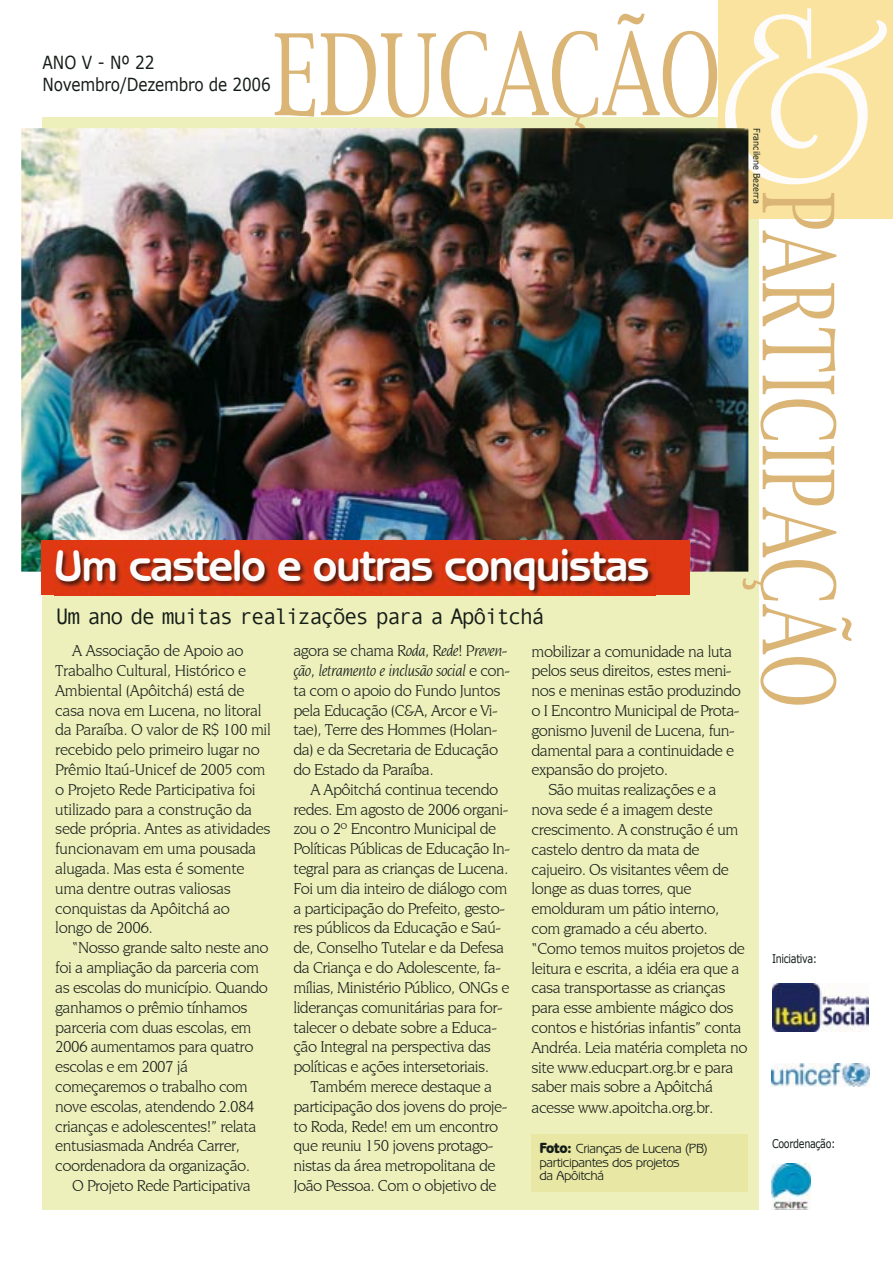
<style>
.page{position:relative;width:893px;height:1263px;background:#fff}
.page>*{position:absolute;margin:0;border:0;box-sizing:border-box;transform-origin:0 0}
.t1{font:255px "University Roman BT";color:#fefcfb}
.t2{font:108px "New York";color:#dab575;scale:.7 1}
.t3{font:94.5px "New York";color:#dab575;scale:.7 1}
.t4{font:700 45px "Benguiat Gothic IT Cby BT";letter-spacing:-.025em;color:#fefcfb}
.t5{font:22.5px "Andale Mono";letter-spacing:-.085em;color:#151d18}
.t6{font:18px/21.6px "Verdana";letter-spacing:-.01em;color:#151d18;scale:.85 1}
.t7{font:16.5px/19.8px "Novarese IT Cby BT";letter-spacing:-.03em;color:#151d18}
.t8{font:13.5px/13.5px "Benguiat Gothic IT Cby BT";letter-spacing:-.025em;color:#151d18}
.t9{font:12px "Verdana";letter-spacing:-.03em;color:#151d18;scale:.8 1}
.t10{font:9px "Verdana";color:#151d18;scale:.9 1}
.s1{font-style:italic}
.s2{font-weight:800;font-size:15px}
</style>
<div class="page">
<div style="left:42px;top:117px;width:717px;height:1092px;background:#eef0bc"></div>
<div style="left:718px;top:0;width:175px;height:219px;background:#f9e39f"></div>
<img style="left:772px;top:1164px;width:38px;height:45px">
<img style="left:772px;top:1063px;width:97px;height:23px">
<div style="left:531px;top:1134px;width:217px;height:58px;background:#e9e7a4"></div>
<img style="left:772px;top:984px;width:96px;height:47px">
<img style="left:21px;top:128px;width:727px;height:444px">
<div style="left:42px;top:541px;width:648px;height:54px;background:#e03812"></div>
<img style="left:54px;top:547px;width:601px;height:49px">
<h1 class="t1" style="left:716px;top:-58px;width:173px">&amp;</h1>
<h2 class="t2" style="left:272px;top:6px;width:642px">EDU CA ÇÃO</h2>
<p class="t6" style="left:43px;top:51px;width:270px">ANO V - Nº 22<br>Novembro/Dezembro de 2006</p>
<p class="t10" style="left:763px;top:128px;width:85px;rotate:90deg">Francilene Bezerra</p>
<h3 class="t3" style="left:858px;top:190px;width:740px;rotate:90deg">PAR TI CI PA ÇÃO</h3>
<h3 class="t4" style="left:54px;top:537px;width:597px">Um castelo e outras conquistas</h3>
<h3 class="t5" style="left:56px;top:604px;width:491px">Um ano de muitas realizações para a Apôitchá</h3>
<p class="t7" style="left:55px;top:641px;width:217px;text-indent:17px">A Associação de Apoio ao<br>Trabalho Cultural, Histórico e<br>Ambiental (Apôitchá) está de casa nova em Lucena, no litoral da Paraíba. O valor de R$ 100 mil recebido pelo primeiro lugar no<br>Prêmio Itaú-Unicef de 2005 com o Projeto Rede Participativa foi utilizado para a construção da sede própria. Antes as atividades funcionavam em uma pousada alugada. Mas esta é somente uma dentre outras valiosas conquistas da Apôitchá ao longo de 2006.</p>
<p class="t7" style="left:55px;top:938px;width:215px;text-indent:17px">“Nosso grande salto neste ano foi a ampliação da parceria com as escolas do município. Quando ganhamos o prêmio tínhamos parceria com duas escolas, em<br>2006 aumentamos para quatro escolas e em 2007 já começaremos o trabalho com nove escolas, atendendo 2.084 crianças e adolescentes!” relata entusiasmada Andréa Carrer, coordenadora da organização.</p>
<p class="t7" style="left:72px;top:1175px;width:180px">O Projeto Rede Participativa</p>
<p class="t7" style="left:293px;top:641px;width:218px">agora se chama <span class="s1">Roda, Rede! Preven&shy;ção, letramento e inclusão social</span> e con&shy;ta com o apoio do Fundo Juntos pela Educação (C&amp;A, Arcor e Vi&shy;tae), Terre des Hommes (Holan&shy;da) e da Secretaria de Educação do Estado da Paraíba.</p>
<p class="t7" style="left:293px;top:779px;width:218px;text-indent:17px">A Apôitchá continua tecendo redes. Em agosto de 2006 organi&shy;zou o 2º Encontro Municipal de<br>Políticas Públicas de Educação In&shy;tegral para as crianças de Lucena.<br>Foi um dia inteiro de diálogo com a participação do Prefeito, gesto&shy;res públicos da Educação e Saú&shy;de, Conselho Tutelar e da Defesa da Criança e do Adolescente, fa&shy;mílias, Ministério Público, ONGs e lideranças comunitárias para for&shy;talecer o debate sobre a Educa&shy;ção Integral na perspectiva das políticas e ações intersetoriais.</p>
<p class="t7" style="left:293px;top:1076px;width:216px;text-indent:17px">Também merece destaque a participação dos jovens do proje&shy;to Roda, Rede! em um encontro que reuniu 150 jovens protago&shy;nistas da área metropolitana de<br>João Pessoa. Com o objetivo de</p>
<p class="t7" style="left:531px;top:641px;width:211px">mobilizar a comunidade na luta pelos seus direitos, estes meni&shy;nos e meninas estão produzindo o I Encontro Municipal de Prota&shy;gonismo Juvenil de Lucena, fun&shy;damental para a continuidade e expansão do projeto.</p>
<p class="t7" style="left:531px;top:780px;width:218px;text-indent:17px">São muitas realizações e a nova sede é a imagem deste crescimento. A construção é um castelo dentro da mata de cajueiro. Os visitantes vêem de longe as duas torres, que emolduram um pátio interno, com gramado a céu aberto. “Como temos muitos projetos de leitura e escrita, a idéia era que a casa transportasse as crianças para esse ambiente mágico dos contos e histórias infantis” conta<br>Andréa. Leia matéria completa no site www.educpart.org.br e para saber mais sobre a Apôitchá acesse www.apoitcha.org.br.</p>
<p class="t9" style="left:772px;top:951px;width:58px">Iniciativa:</p>
<p class="t9" style="left:772px;top:1136px;width:81px">Coordenação:</p>
<p class="t8" style="left:540px;top:1141px;width:170px"><span class="s2">Foto:</span> Crianças de Lucena (PB) participantes dos projetos<br>da Apôitchá</p>
</div>
